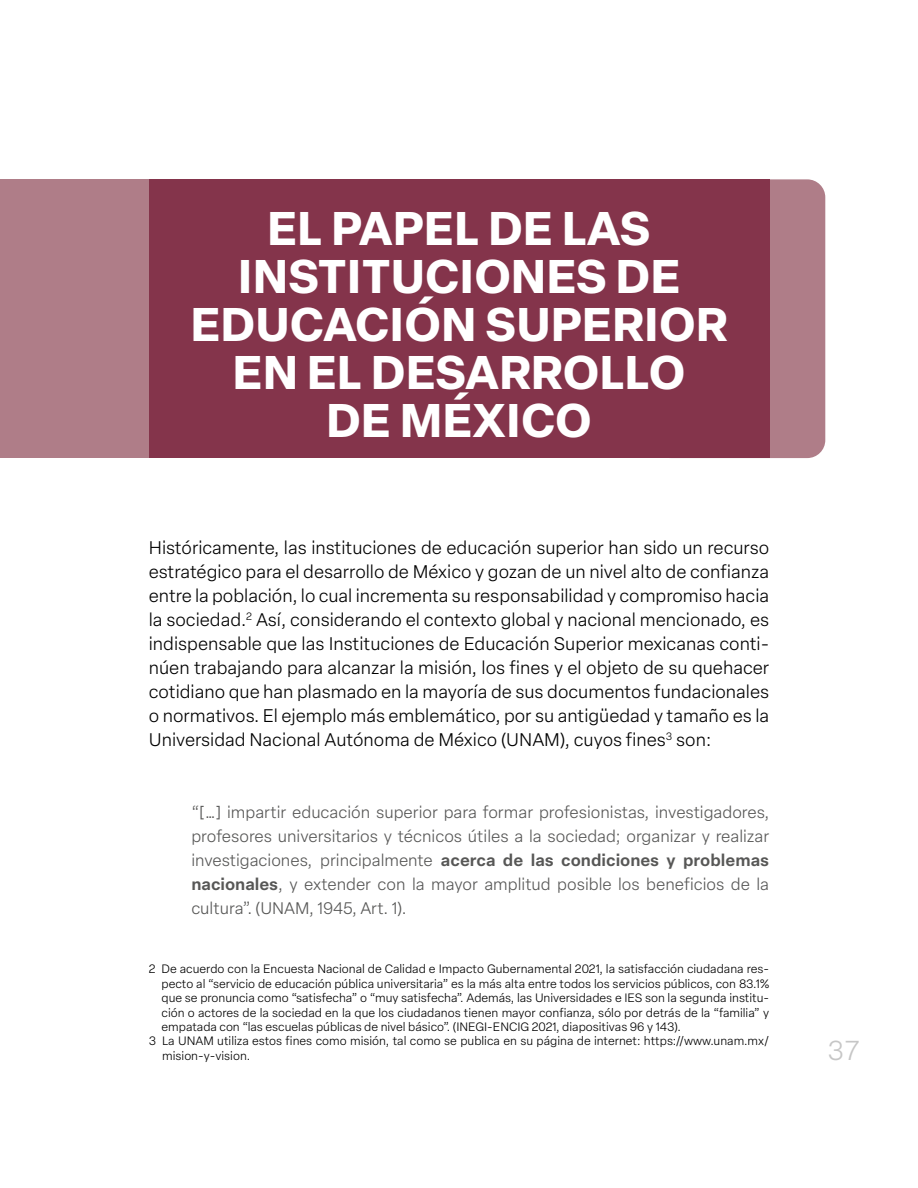
<style>
.page{position:relative;width:918px;height:1188px;background:#fff}
.page>*{position:absolute;margin:0;border:0;box-sizing:border-box;transform-origin:0 0}
.t1{font:700 46.5px/48px "Elza Text";color:#fff;text-align:center}
.t2{font:300 27px "Elza Text";color:#c6c6c6}
.t3{font:300 18px/24px "Elza Text";color:#000;text-align:justify}
.t4{font:300 16.5px/24px "Elza Text";color:#575756;text-align:justify}
.t5{font:300 12px "Elza Text";color:#000}
.s1{font-weight:600}
</style>
<div class="page">
<div style="left:653px;top:179px;width:172px;height:279px;background:#af7d88;border-radius:18px"></div>
<div style="left:0;top:179px;width:173px;height:279px;background:#af7d88"></div>
<div style="left:149px;top:179px;width:620px;height:279px;background:#84344b"></div>
<h1 class="t1" style="left:191px;top:203px;width:538px">EL PAPEL DE LAS<br>INSTITUCIONES DE<br>EDUCACIÓN SUPERIOR<br>EN EL DESARROLLO<br>DE MÉXICO</h1>
<p class="t3" style="left:149px;top:535px;width:622px">Históricamente, las instituciones de educación superior han sido un recurso estratégico para el desarrollo de México y gozan de un nivel alto de confianza entre la población, lo cual incrementa su responsabilidad y compromiso hacia la sociedad.<sup>2</sup> Así, considerando el contexto global y nacional mencionado, es indispensable que las Instituciones de Educación Superior mexicanas conti&shy;núen trabajando para alcanzar la misión, los fines y el objeto de su quehacer cotidiano que han plasmado en la mayoría de sus documentos fundacionales o normativos. El ejemplo más emblemático, por su antigüedad y tamaño es la Universidad Nacional Autónoma de México (UNAM), cuyos fines<sup>3</sup> son:</p>
<p class="t4" style="left:191px;top:799px;width:579px">“[…] impartir educación superior para formar profesionistas, investigadores, profesores universitarios y técnicos útiles a la sociedad; organizar y realizar investigaciones, principalmente <span class="s1">acerca de las condiciones y problemas nacionales</span>, y extender con la mayor amplitud posible los beneficios de la cultura”. (UNAM, 1945, Art. 1).</p>
<p class="t5" style="left:149px;top:961px;width:622px">2 De acuerdo con la Encuesta Nacional de Calidad e Impacto Gubernamental 2021, la satisfacción ciudadana res-</p>
<p class="t5" style="left:162px;top:975px;width:609px">pecto al “servicio de educación pública universitaria” es la más alta entre todos los servicios públicos, con 83.1%</p>
<p class="t5" style="left:162px;top:989px;width:609px">que se pronuncia como “satisfecha” o “muy satisfecha”. Además, las Universidades e IES son la segunda institu-</p>
<p class="t5" style="left:162px;top:1004px;width:609px">ción o actores de la sociedad en la que los ciudadanos tienen mayor confianza, sólo por detrás de la “familia” y</p>
<p class="t5" style="left:162px;top:1018px;width:521px">empatada con “las escuelas públicas de nivel básico”. (INEGI-ENCIG 2021, diapositivas 96 y 143).</p>
<p class="t5" style="left:149px;top:1033px;width:622px">3 La UNAM utiliza estos fines como misión, tal como se publica en su página de internet: https://www.unam.mx/</p>
<p class="t5" style="left:162px;top:1047px;width:89px">mision-y-vision.</p>
<h2 class="t2" style="left:828px;top:1032px;width:33px">37</h2>
</div>
